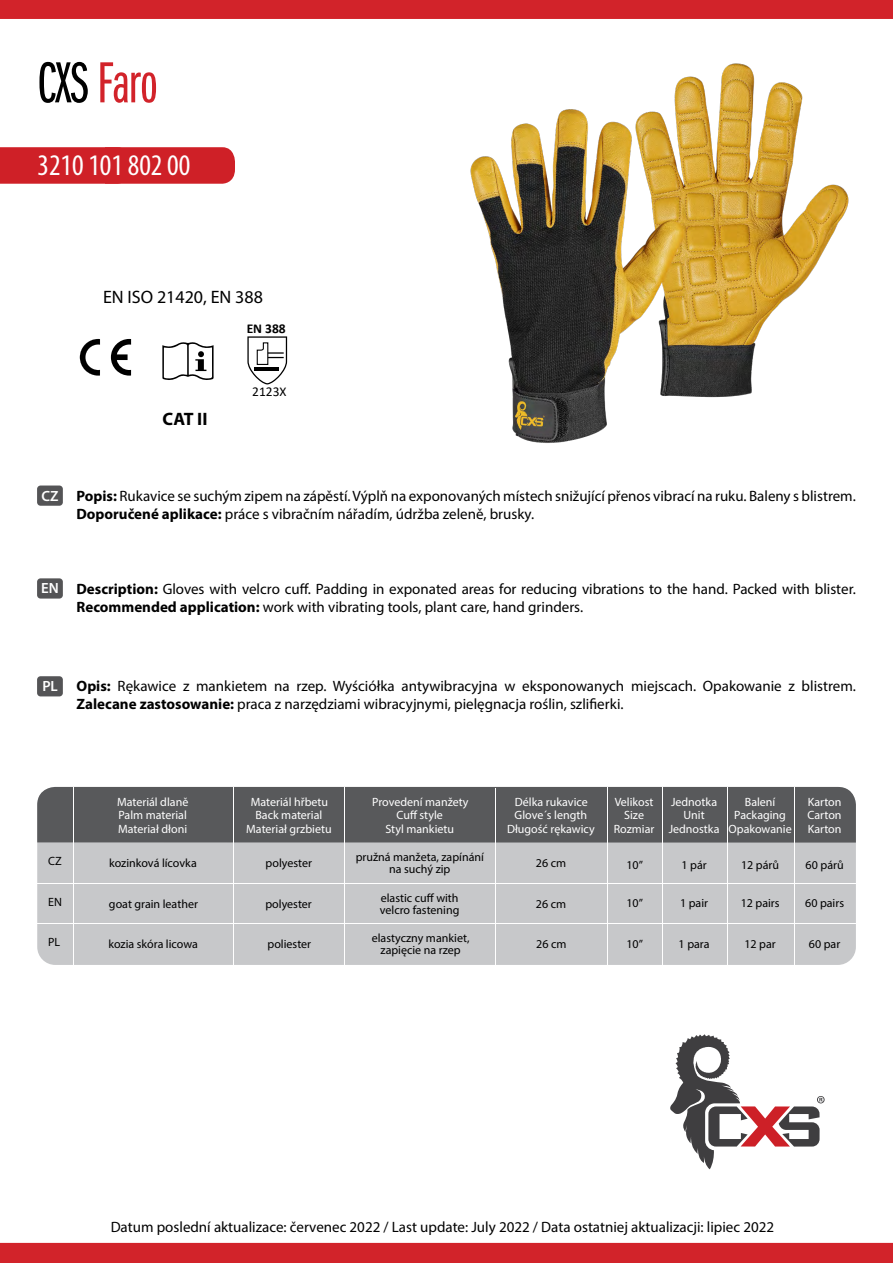
<style>
.page{position:relative;width:893px;height:1263px;background:#fff}
.page>*{position:absolute;margin:0;border:0;box-sizing:border-box;transform-origin:0 0}
.t1{font:60px "Franklin Got Itc DOT Boo Ext Com";letter-spacing:-.01em;color:#d2232a}
.t2{font:condensed 30px "Myriad Pro";color:#fff}
.t3{font:18px "Myriad Pro";color:#000}
.t4{font:700 18px "Myriad Pro";color:#000}
.t5{font:15px/18px "Myriad Pro";color:#000}
.t6{font:600 14.85px "Myriad Pro";color:#fff}
.t7{font:13.5px "Calibri";color:#000}
.t8{font:700 13.5px "Calibri";color:#000}
.t9{font:12px/12px "Myriad Pro";color:#000;text-align:center}
.t10{font:12px "Myriad Pro";color:#fff}
.s1{color:#000}
.s2{font-weight:700}
</style>
<div class="page">
<div style="left:0;top:147px;width:235px;height:37px;background:#cf2027"></div>
<img style="left:470px;top:63px;width:379px;height:380px">
<svg style="left:247px;top:336px;width:40px;height:48px"></svg>
<svg style="left:670px;top:1034px;width:155px;height:135px"></svg>
<div style="left:37px;top:485px;width:26px;height:21px;background:#545456;border-radius:3px"></div>
<div style="left:37px;top:578px;width:26px;height:21px;background:#545456;border-radius:3px"></div>
<div style="left:37px;top:676px;width:26px;height:20px;background:#545456;border-radius:3px"></div>
<div style="left:0;top:0;width:893px;height:19px;background:#d2232a"></div>
<div style="left:0;top:1243px;width:893px;height:20px;background:#d2232a"></div>
<svg style="left:162px;top:342px;width:52px;height:38px"></svg>
<svg style="left:80px;top:339px;width:20px;height:37px"></svg>
<svg style="left:111px;top:339px;width:20px;height:37px"></svg>
<div style="left:37px;top:787px;width:819px;height:178px;background:#c7c8ca;border-radius:18px"></div>
<div style="left:37px;top:787px;width:819px;height:55px;background:#58595b"></div>
<hr style="left:73px;top:787px;width:1px;height:178px;background:#fff">
<hr style="left:37px;top:923px;width:819px;height:1px;background:#fff">
<hr style="left:37px;top:883px;width:819px;height:1px;background:#fff">
<hr style="left:794px;top:787px;width:1px;height:178px;background:#fff">
<hr style="left:727px;top:787px;width:1px;height:178px;background:#fff">
<hr style="left:662px;top:787px;width:1px;height:178px;background:#fff">
<hr style="left:607px;top:787px;width:1px;height:178px;background:#fff">
<hr style="left:233px;top:787px;width:1px;height:178px;background:#fff">
<hr style="left:495px;top:788px;width:1px;height:178px;background:#fff">
<hr style="left:344px;top:787px;width:1px;height:178px;background:#fff">
<h1 class="t1" style="left:37px;top:51px;width:122px"><span class="s1">CXS</span> Faro</h1>
<h2 class="t2" style="left:38px;top:147px;width:154px">3210 101 802 00</h2>
<p class="t3" style="left:103px;top:286px;width:161px">EN ISO 21420, EN 388</p>
<p class="t8" style="left:247px;top:319px;width:41px">EN 388</p>
<p class="t4" style="left:163px;top:407px;width:46px">CAT II</p>
<p class="t7" style="left:252px;top:382px;width:36px">2123X</p>
<p class="t6" style="left:42px;top:486px;width:19px">CZ</p>
<p class="t5" style="left:77px;top:486px;width:781px"><span class="s2">Popis:</span> Rukavice se suchým zipem na zápěstí. Výplň na exponovaných místech snižující přenos vibrací na ruku. Baleny s blistrem.<br><span class="s2">Doporučené aplikace:</span> práce s vibračním nářadím, údržba zeleně, brusky.</p>
<p class="t6" style="left:41px;top:579px;width:19px">EN</p>
<p class="t5" style="left:77px;top:579px;width:781px"><span class="s2">Description:</span> Gloves with velcro cuff. Padding in exponated areas for reducing vibrations to the hand. Packed with blister.<br><span class="s2">Recommended application:</span> work with vibrating tools, plant care, hand grinders.</p>
<p class="t6" style="left:42px;top:677px;width:17px">PL</p>
<p class="t5" style="left:77px;top:677px;width:781px"><span class="s2">Opis:</span> Rękawice z mankietem na rzep. Wyściółka antywibracyjna w eksponowanych miejscach. Opakowanie z blistrem.<br><span class="s2">Zalecane zastosowanie:</span> praca z narzędziami wibracyjnymi, pielęgnacja roślin, szlifierki.</p>
<p class="t10" style="left:117px;top:794px;width:73px">Materiál dlaně</p>
<p class="t10" style="left:119px;top:808px;width:70px">Palm material</p>
<p class="t10" style="left:118px;top:822px;width:71px">Materiał dłoni</p>
<p class="t10" style="left:251px;top:794px;width:79px">Materiál hřbetu</p>
<p class="t10" style="left:246px;top:821px;width:87px">Materiał grzbietu</p>
<p class="t10" style="left:255px;top:808px;width:68px">Back material</p>
<p class="t10" style="left:372px;top:794px;width:98px">Provedení manžety</p>
<p class="t10" style="left:385px;top:821px;width:70px">Styl mankietu</p>
<p class="t10" style="left:397px;top:808px;width:48px">Cuff style</p>
<p class="t10" style="left:515px;top:794px;width:75px">Délka rukavice</p>
<p class="t10" style="left:507px;top:821px;width:89px">Długość rękawicy</p>
<p class="t10" style="left:515px;top:808px;width:74px">Glove´s length</p>
<p class="t10" style="left:615px;top:794px;width:40px">Velikost</p>
<p class="t10" style="left:614px;top:821px;width:42px">Rozmiar</p>
<p class="t10" style="left:624px;top:808px;width:21px">Size</p>
<p class="t10" style="left:671px;top:794px;width:48px">Jednotka</p>
<p class="t10" style="left:669px;top:821px;width:52px">Jednostka</p>
<p class="t10" style="left:683px;top:808px;width:23px">Unit</p>
<p class="t10" style="left:745px;top:794px;width:32px">Balení</p>
<p class="t10" style="left:729px;top:821px;width:65px">Opakowanie</p>
<p class="t10" style="left:734px;top:808px;width:53px">Packaging</p>
<p class="t10" style="left:808px;top:794px;width:35px">Karton</p>
<p class="t10" style="left:808px;top:821px;width:35px">Karton</p>
<p class="t10" style="left:808px;top:808px;width:36px">Carton</p>
<p class="t9" style="left:48px;top:855px;width:15px">CZ</p>
<p class="t9" style="left:356px;top:851px;width:130px">pružná manžeta, zapínání na suchý zip</p>
<p class="t9" style="left:109px;top:857px;width:89px">kozinková lícovka</p>
<p class="t9" style="left:806px;top:859px;width:40px">60 párů</p>
<p class="t9" style="left:266px;top:857px;width:48px">polyester</p>
<p class="t9" style="left:536px;top:857px;width:32px">26 cm</p>
<p class="t9" style="left:741px;top:859px;width:40px">12 párů</p>
<p class="t9" style="left:681px;top:859px;width:27px">1 pár</p>
<p class="t9" style="left:626px;top:859px;width:18px">10”</p>
<p class="t9" style="left:48px;top:896px;width:15px">EN</p>
<p class="t9" style="left:109px;top:897px;width:90px">goat grain leather</p>
<p class="t9" style="left:265px;top:897px;width:48px">polyester</p>
<p class="t9" style="left:380px;top:891px;width:81px;text-align:left">elastic cuff with velcro fastening</p>
<p class="t9" style="left:536px;top:897px;width:32px">26 cm</p>
<p class="t9" style="left:626px;top:897px;width:18px">10”</p>
<p class="t9" style="left:680px;top:897px;width:30px">1 pair</p>
<p class="t9" style="left:741px;top:897px;width:40px">12 pairs</p>
<p class="t9" style="left:805px;top:897px;width:40px">60 pairs</p>
<p class="t9" style="left:48px;top:936px;width:14px">PL</p>
<p class="t9" style="left:108px;top:938px;width:91px">kozia skóra licowa</p>
<p class="t9" style="left:268px;top:938px;width:45px">poliester</p>
<p class="t9" style="left:372px;top:932px;width:99px">elastyczny mankiet, zapięcie na rzep</p>
<p class="t9" style="left:536px;top:938px;width:32px">26 cm</p>
<p class="t9" style="left:626px;top:938px;width:18px">10”</p>
<p class="t9" style="left:679px;top:938px;width:32px">1 para</p>
<p class="t9" style="left:744px;top:938px;width:33px">12 par</p>
<p class="t9" style="left:809px;top:938px;width:33px">60 par</p>
<p class="t5" style="left:111px;top:1218px;width:665px">Datum poslední aktualizace: červenec 2022 / Last update: July 2022 / Data ostatniej aktualizacji: lipiec 2022</p>
</div>
